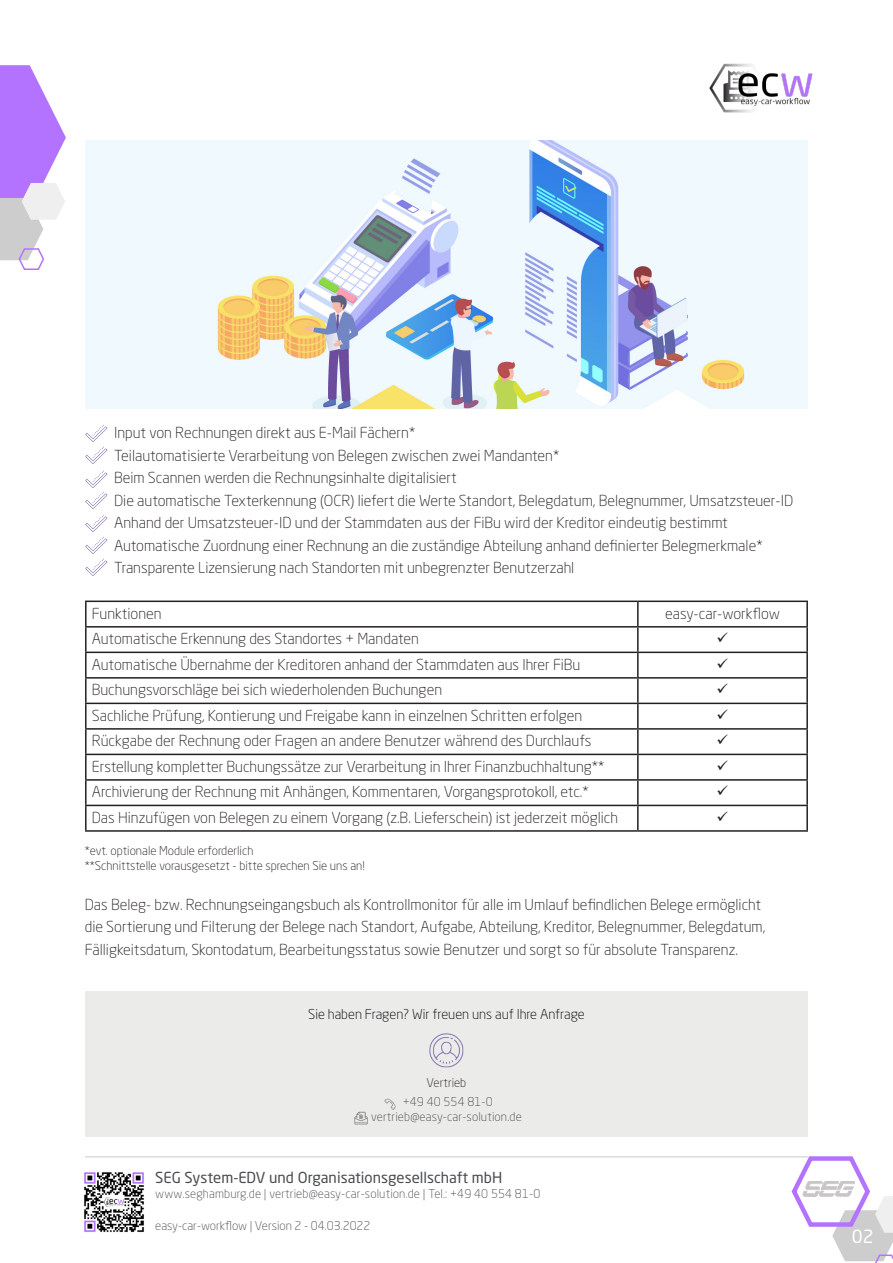
<style>
.page{position:relative;width:893px;height:1263px;background:#fff}
.page>*{position:absolute;margin:0;border:0;box-sizing:border-box;transform-origin:0 0}
.t1{font:18px "Neo Sans Std";color:#fff}
.t2{font:300 15px/22.5px "Neo Sans Std";color:#231f20}
.t3{font:15px "Neo Sans Std";color:#4a4d4f}
.t4{font:300 13.5px "Neo Sans Std";color:#000001}
.t5{font:300 12px "Neo Sans Std";letter-spacing:.01em;color:#4a4d4f}
.t6{font:300 12px "Neo Sans Std";color:#231f20}
</style>
<div class="page">
<svg style="left:792px;top:1156px;width:101px;height:107px"></svg>
<img style="left:710px;top:63px;width:103px;height:50px">
<svg style="left:0;top:65px;width:66px;height:205px"></svg>
<div style="left:85px;top:991px;width:723px;height:145px;background:#ebebea"></div>
<hr style="left:85px;top:1156px;width:723px;height:1px;background:#c7c8ca">
<svg style="left:384px;top:1098px;width:12px;height:12px"></svg>
<svg style="left:355px;top:1112px;width:12px;height:12px"></svg>
<img style="left:84px;top:1172px;width:60px;height:61px">
<img style="left:803px;top:1181px;width:52px;height:15px">
<hr style="left:85px;top:600px;width:553px;height:2px;background:#231f20">
<hr style="left:85px;top:602px;width:2px;height:24px;background:#231f20">
<hr style="left:638px;top:600px;width:170px;height:2px;background:#231f20">
<hr style="left:637px;top:602px;width:2px;height:24px;background:#231f20">
<hr style="left:806px;top:602px;width:2px;height:24px;background:#231f20">
<hr style="left:85px;top:626px;width:553px;height:2px;background:#231f20">
<hr style="left:85px;top:628px;width:2px;height:24px;background:#231f20">
<hr style="left:638px;top:626px;width:170px;height:2px;background:#231f20">
<hr style="left:637px;top:628px;width:2px;height:24px;background:#231f20">
<hr style="left:806px;top:628px;width:2px;height:24px;background:#231f20">
<hr style="left:85px;top:652px;width:553px;height:1px;background:#231f20">
<hr style="left:85px;top:653px;width:2px;height:24px;background:#231f20">
<hr style="left:638px;top:652px;width:170px;height:1px;background:#231f20">
<hr style="left:637px;top:653px;width:2px;height:24px;background:#231f20">
<hr style="left:806px;top:653px;width:2px;height:24px;background:#231f20">
<hr style="left:85px;top:677px;width:553px;height:2px;background:#231f20">
<hr style="left:85px;top:679px;width:2px;height:24px;background:#231f20">
<hr style="left:638px;top:677px;width:170px;height:2px;background:#231f20">
<hr style="left:637px;top:679px;width:2px;height:24px;background:#231f20">
<hr style="left:806px;top:679px;width:2px;height:24px;background:#231f20">
<hr style="left:85px;top:703px;width:553px;height:1px;background:#231f20">
<hr style="left:85px;top:704px;width:2px;height:24px;background:#231f20">
<hr style="left:638px;top:703px;width:170px;height:1px;background:#231f20">
<hr style="left:637px;top:704px;width:2px;height:24px;background:#231f20">
<hr style="left:806px;top:704px;width:2px;height:24px;background:#231f20">
<hr style="left:85px;top:728px;width:553px;height:2px;background:#231f20">
<hr style="left:85px;top:730px;width:2px;height:24px;background:#231f20">
<hr style="left:638px;top:728px;width:170px;height:2px;background:#231f20">
<hr style="left:637px;top:730px;width:2px;height:24px;background:#231f20">
<hr style="left:806px;top:730px;width:2px;height:24px;background:#231f20">
<hr style="left:85px;top:754px;width:553px;height:1px;background:#231f20">
<hr style="left:85px;top:755px;width:2px;height:24px;background:#231f20">
<hr style="left:638px;top:754px;width:170px;height:1px;background:#231f20">
<hr style="left:637px;top:755px;width:2px;height:24px;background:#231f20">
<hr style="left:806px;top:755px;width:2px;height:24px;background:#231f20">
<hr style="left:85px;top:779px;width:553px;height:2px;background:#231f20">
<hr style="left:85px;top:781px;width:2px;height:24px;background:#231f20">
<hr style="left:638px;top:779px;width:170px;height:2px;background:#231f20">
<hr style="left:637px;top:781px;width:2px;height:24px;background:#231f20">
<hr style="left:806px;top:781px;width:2px;height:24px;background:#231f20">
<hr style="left:85px;top:805px;width:553px;height:1px;background:#231f20">
<hr style="left:85px;top:806px;width:2px;height:24px;background:#231f20">
<hr style="left:638px;top:805px;width:170px;height:1px;background:#231f20">
<hr style="left:637px;top:806px;width:2px;height:24px;background:#231f20">
<hr style="left:806px;top:806px;width:2px;height:24px;background:#231f20">
<hr style="left:85px;top:830px;width:553px;height:2px;background:#231f20">
<hr style="left:638px;top:830px;width:170px;height:2px;background:#231f20">
<img style="left:85px;top:424px;width:22px;height:152px">
<img style="left:86px;top:140px;width:722px;height:268px">
<img style="left:429px;top:1033px;width:35px;height:35px">
<p class="t2" style="left:114px;top:421px;width:303px">Input von Rechnungen direkt aus E-Mail Fächern*</p>
<p class="t2" style="left:114px;top:444px;width:447px">Teilautomatisierte Verarbeitung von Belegen zwischen zwei Mandanten*</p>
<p class="t2" style="left:114px;top:466px;width:344px">Beim Scannen werden die Rechnungsinhalte digitalisiert</p>
<p class="t2" style="left:114px;top:489px;width:681px">Die automatische Texterkennung (OCR) liefert die Werte Standort, Belegdatum, Belegnummer, Umsatzsteuer-ID</p>
<p class="t2" style="left:114px;top:511px;width:615px">Anhand der Umsatzsteuer-ID und der Stammdaten aus der FiBu wird der Kreditor eindeutig bestimmt</p>
<p class="t2" style="left:114px;top:534px;width:650px">Automatische Zuordnung einer Rechnung an die zuständige Abteilung anhand definierter Belegmerkmale*</p>
<p class="t2" style="left:114px;top:556px;width:462px">Transparente Lizensierung nach Standorten mit unbegrenzter Benutzerzahl</p>
<p class="t2" style="left:92px;top:602px;width:71px">Funktionen</p>
<p class="t2" style="left:665px;top:602px;width:116px">easy-car-workflow</p>
<p class="t2" style="left:92px;top:627px;width:329px">Automatische Erkennung des Standortes + Mandaten</p>
<p class="t2" style="left:92px;top:653px;width:490px">Automatische Übernahme der Kreditoren anhand der Stammdaten aus Ihrer FiBu</p>
<p class="t2" style="left:92px;top:678px;width:352px">Buchungsvorschläge bei sich wiederholenden Buchungen</p>
<p class="t2" style="left:92px;top:704px;width:492px">Sachliche Prüfung, Kontierung und Freigabe kann in einzelnen Schritten erfolgen</p>
<p class="t2" style="left:92px;top:729px;width:501px">Rückgabe der Rechnung oder Fragen an andere Benutzer während des Durchlaufs</p>
<p class="t2" style="left:92px;top:755px;width:514px">Erstellung kompletter Buchungssätze zur Verarbeitung in Ihrer Finanzbuchhaltung**</p>
<p class="t2" style="left:92px;top:780px;width:498px">Archivierung der Rechnung mit Anhängen, Kommentaren, Vorgangsprotokoll, etc.*</p>
<p class="t2" style="left:92px;top:806px;width:528px">Das Hinzufügen von Belegen zu einem Vorgang (z.B. Lieferschein) ist jederzeit möglich</p>
<p class="t6" style="left:85px;top:844px;width:170px">*evt. optionale Module erforderlich</p>
<p class="t6" style="left:85px;top:858px;width:282px">**Schnittstelle vorausgesetzt - bitte sprechen Sie uns an!</p>
<p class="t2" style="left:85px;top:893px;width:682px">Das Beleg- bzw. Rechnungseingangsbuch als Kontrollmonitor für alle im Umlauf befindlichen Belege ermöglicht die Sortierung und Filterung der Belege nach Standort, Aufgabe, Abteilung, Kreditor, Belegnummer, Belegdatum,<br>Fälligkeitsdatum, Skontodatum, Bearbeitungsstatus sowie Benutzer und sorgt so für absolute Transparenz.</p>
<p class="t4" style="left:308px;top:1006px;width:278px">Sie haben Fragen? Wir freuen uns auf Ihre Anfrage</p>
<p class="t6" style="left:427px;top:1076px;width:41px">Vertrieb</p>
<p class="t5" style="left:403px;top:1095px;width:92px">+49 40 554 81-0</p>
<p class="t5" style="left:371px;top:1109px;width:152px">vertrieb@easy-car-solution.de</p>
<p class="t3" style="left:155px;top:1168px;width:349px">SEG System-EDV und Organisationsgesellschaft mbH</p>
<p class="t5" style="left:155px;top:1186px;width:387px">www.seghamburg.de | vertrieb@easy-car-solution.de | Tel.: +49 40 554 81-0</p>
<p class="t5" style="left:155px;top:1218px;width:217px">easy-car-workflow | Version 2 - 04.03.2022</p>
<p class="t1" style="left:852px;top:1225px;width:23px">02</p>
</div>
